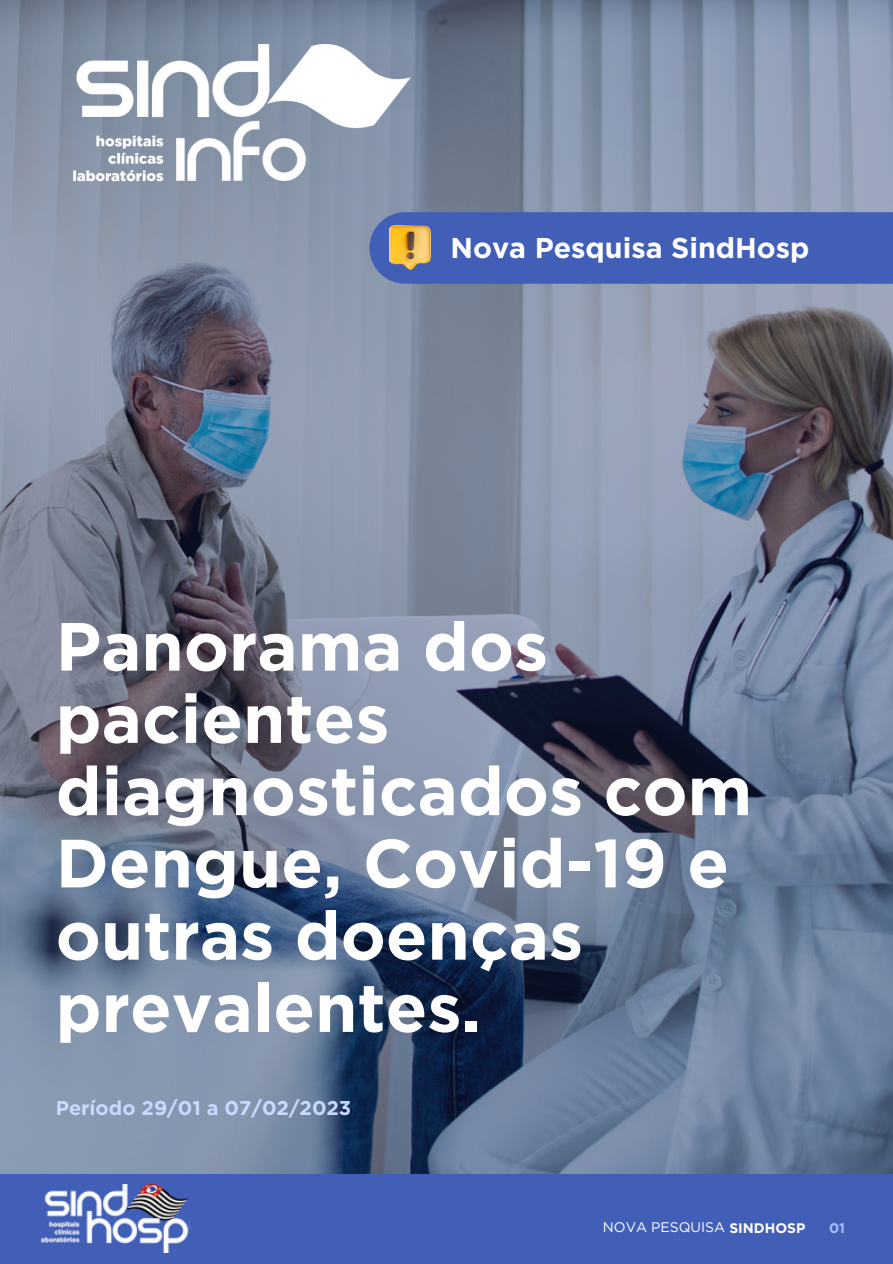
<style>
.page{position:relative;width:893px;height:1264px;background:#fff}
.page>*{position:absolute;margin:0;border:0;box-sizing:border-box;transform-origin:0 0}
.t1{font:700 67.95px/72.3px "Gotham";color:#fff}
.t2{font:700 28.5px "Gotham";color:#fff}
.t3{font:700 19.95px "Gotham";color:#cad9ff}
.t4{font:13.95px "Gotham";color:#fff}
.t5{font:700 13.95px "Gotham";color:#a8c0ff}
.s1{font-weight:700}
</style>
<div class="page">
<img style="left:0;top:0;width:892px;height:1174px">
<div style="left:0;top:1174px;width:892px;height:89px;background:#415fb7"></div>
<img style="left:41px;top:1184px;width:149px;height:68px">
<div style="left:369px;top:212px;width:523px;height:72px;background:#415fb7"></div>
<img style="left:390px;top:226px;width:40px;height:44px">
<img style="left:69px;top:44px;width:341px;height:146px">
<h2 class="t2" style="left:450px;top:231px;width:360px">Nova Pesquisa SindHosp</h2>
<p class="t1" style="left:56px;top:610px;width:698px">Panorama dos pacientes diagnosticados com<br>Dengue, Covid-19 e outras doenças prevalentes.</p>
<p class="t3" style="left:56px;top:1095px;width:297px">Período 29/01 a 07/02/2023</p>
<h1 class="t4" style="left:603px;top:1218px;width:204px">NOVA PESQUISA <span class="s1">SINDHOSP</span></h1>
<p class="t5" style="left:829px;top:1219px;width:18px">01</p>
</div>
